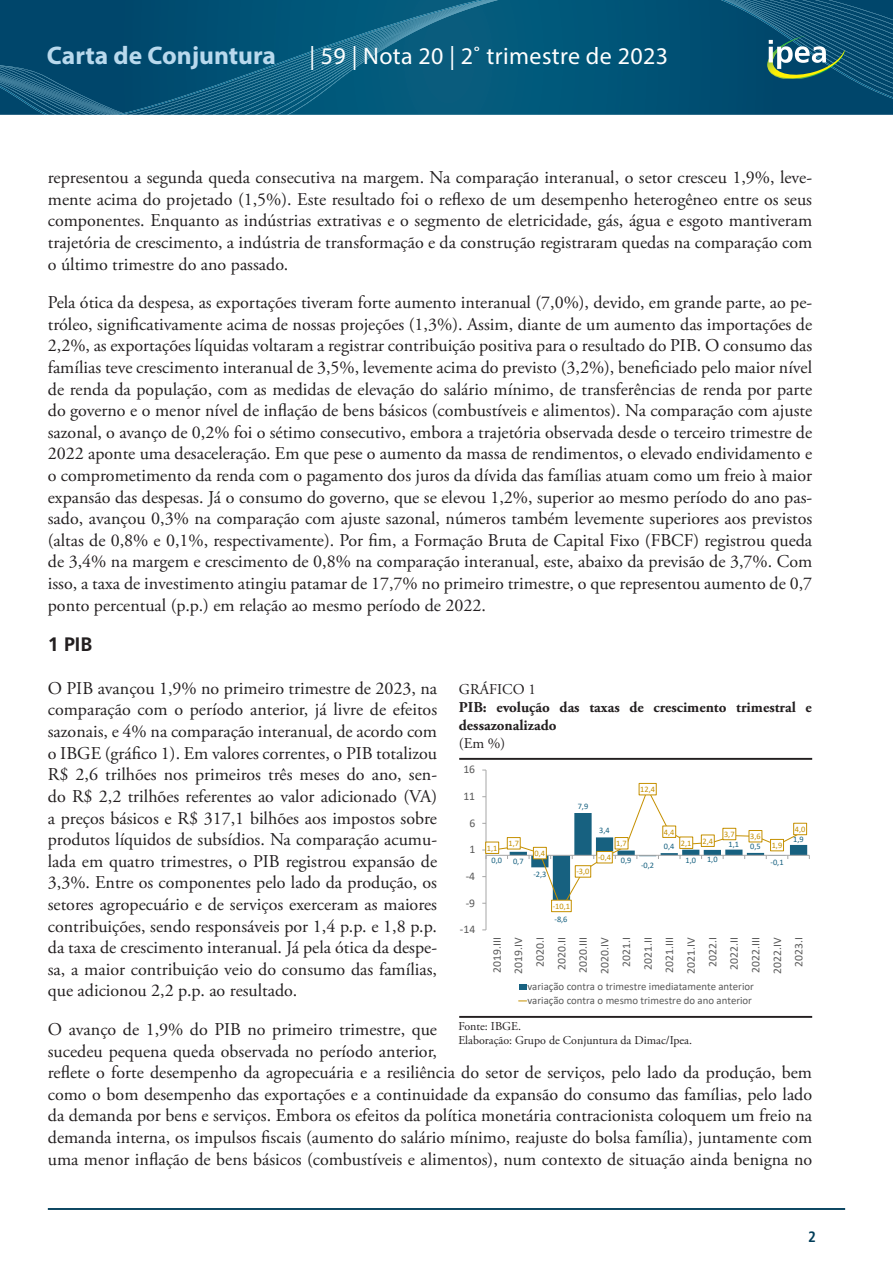
<style>
.page{position:relative;width:893px;height:1263px;background:#fff}
.page>*{position:absolute;margin:0;border:0;box-sizing:border-box;transform-origin:0 0}
.t1{font:700 25.5px "Myriad Pro";color:#b9d9ed}
.t2{font:24px "Myriad Pro";letter-spacing:.015em;color:#fff}
.Título_1{font:700 19.5px "Frutiger LT Pro";color:#231f20}
.corpo_de_texto{font:18px/21.6px "Adobe Garamond Pro";color:#231f20;text-align:justify}
.t3{font:700 15px/18px "Adobe Garamond Pro";color:#231f20}
.t4{font:15px "Adobe Garamond Pro";color:#231f20}
.t5{font:700 condensed 15px "Frutiger LT Pro";color:#013d59}
.t6{font:12px "Adobe Garamond Pro";color:#231f20}
.t7{font:11.7px "Calibri";color:#595959}
.t8{font:11.55px/21.6px "Calibri";color:#595959;text-align:center}
.t9{font:10.95px/13.8px "Calibri";color:#595959}
.t10{font:8.4px "Calibri";color:#c59000}
.t11{font:8.4px "Calibri";color:#176180}
</style>
<div class="page">
<svg style="left:498px;top:0;width:395px;height:115px;background:#015376"></svg>
<svg style="left:0;top:0;width:498px;height:115px;background:#095779"></svg>
<hr style="left:48px;top:1208px;width:797px;height:2px;background:#013d59">
<svg style="left:721px;top:0;width:172px;height:100px;background:#165876"></svg>
<hr style="left:459px;top:1016px;width:353px;height:2px;background:#231f20">
<hr style="left:459px;top:758px;width:353px;height:2px;background:#231f20">
<hr style="left:486px;top:770px;width:1px;height:160px;background:#a6a6a6">
<svg style="left:482px;top:787px;width:328px;height:124px"></svg>
<div style="left:486px;top:842px;width:13px;height:11px;background:#fff"></div>
<div style="left:486px;top:842px;width:13px;height:12px;border:1px solid #c59000"></div>
<div style="left:507px;top:837px;width:13px;height:12px;background:#fff"></div>
<div style="left:507px;top:837px;width:13px;height:12px;border:1px solid #c59000"></div>
<div style="left:533px;top:847px;width:13px;height:12px;background:#fff"></div>
<div style="left:533px;top:847px;width:13px;height:12px;border:1px solid #c59000"></div>
<div style="left:552px;top:900px;width:19px;height:12px;background:#fff"></div>
<div style="left:551px;top:900px;width:20px;height:12px;border:1px solid #c59000"></div>
<div style="left:575px;top:866px;width:16px;height:11px;background:#fff"></div>
<div style="left:575px;top:865px;width:16px;height:12px;border:1px solid #c59000"></div>
<div style="left:597px;top:851px;width:15px;height:12px;background:#fff"></div>
<div style="left:597px;top:851px;width:15px;height:12px;border:1px solid #c59000"></div>
<div style="left:615px;top:837px;width:13px;height:12px;background:#fff"></div>
<div style="left:615px;top:837px;width:13px;height:12px;border:1px solid #c59000"></div>
<div style="left:639px;top:783px;width:17px;height:12px;background:#fff"></div>
<div style="left:639px;top:783px;width:17px;height:12px;border:1px solid #c59000"></div>
<div style="left:663px;top:826px;width:13px;height:11px;background:#fff"></div>
<div style="left:680px;top:837px;width:13px;height:11px;background:#fff"></div>
<div style="left:701px;top:835px;width:13px;height:11px;background:#fff"></div>
<div style="left:723px;top:828px;width:13px;height:12px;background:#fff"></div>
<div style="left:723px;top:828px;width:13px;height:12px;border:1px solid #c59000"></div>
<div style="left:749px;top:830px;width:13px;height:12px;background:#fff"></div>
<div style="left:749px;top:830px;width:13px;height:12px;border:1px solid #c59000"></div>
<div style="left:770px;top:839px;width:13px;height:12px;background:#fff"></div>
<div style="left:770px;top:839px;width:14px;height:12px;border:1px solid #c59000"></div>
<div style="left:794px;top:823px;width:13px;height:12px;background:#fff"></div>
<div style="left:793px;top:823px;width:14px;height:12px;border:1px solid #c59000"></div>
<div style="left:519px;top:984px;width:8px;height:6px;background:#176180"></div>
<h1 class="t1" style="left:47px;top:39px;width:230px">Carta de Conjuntura</h1>
<h2 class="t2" style="left:309px;top:41px;width:360px">| 59 | Nota 20 | 2˚ trimestre de 2023</h2>
<p class="corpo_de_texto" style="left:48px;top:167px;width:766px">representou a segunda queda consecutiva na margem. Na comparação interanual, o setor cresceu 1,9%, leve&shy;mente acima do projetado (1,5%). Este resultado foi o reflexo de um desempenho heterogêneo entre os seus componentes. Enquanto as indústrias extrativas e o segmento de eletricidade, gás, água e esgoto mantiveram trajetória de crescimento, a indústria de transformação e da construção registraram quedas na comparação com o último trimestre do ano passado.</p>
<p class="corpo_de_texto" style="left:48px;top:292px;width:766px">Pela ótica da despesa, as exportações tiveram forte aumento interanual (7,0%), devido, em grande parte, ao pe&shy;tróleo, significativamente acima de nossas projeções (1,3%). Assim, diante de um aumento das importações de 2,2%, as exportações líquidas voltaram a registrar contribuição positiva para o resultado do PIB. O consumo das famílias teve crescimento interanual de 3,5%, levemente acima do previsto (3,2%), beneficiado pelo maior nível de renda da população, com as medidas de elevação do salário mínimo, de transferências de renda por parte do governo e o menor nível de inflação de bens básicos (combustíveis e alimentos). Na comparação com ajuste sazonal, o avanço de 0,2% foi o sétimo consecutivo, embora a trajetória observada desde o terceiro trimestre de 2022 aponte uma desaceleração. Em que pese o aumento da massa de rendimentos, o elevado endividamento e o comprometimento da renda com o pagamento dos juros da dívida das famílias atuam como um freio à maior expansão das despesas. Já o consumo do governo, que se elevou 1,2%, superior ao mesmo período do ano pas&shy;sado, avançou 0,3% na comparação com ajuste sazonal, números também levemente superiores aos previstos (altas de 0,8% e 0,1%, respectivamente). Por fim, a Formação Bruta de Capital Fixo (FBCF) registrou queda de 3,4% na margem e crescimento de 0,8% na comparação interanual, este, abaixo da previsão de 3,7%. Com isso, a taxa de investimento atingiu patamar de 17,7% no primeiro trimestre, o que representou aumento de 0,7 ponto percentual (p.p.) em relação ao mesmo período de 2022.</p>
<p class="Título_1" style="left:48px;top:633px;width:46px">1 PIB</p>
<p class="corpo_de_texto" style="left:48px;top:678px;width:391px">O PIB avançou 1,9% no primeiro trimestre de 2023, na comparação com o período anterior, já livre de efeitos sazonais, e 4% na comparação interanual, de acordo com o IBGE (gráfico 1). Em valores correntes, o PIB totalizou R$ 2,6 trilhões nos primeiros três meses do ano, sen&shy;do R$ 2,2 trilhões referentes ao valor adicionado (VA) a preços básicos e R$ 317,1 bilhões aos impostos sobre produtos líquidos de subsídios. Na comparação acumu&shy;lada em quatro trimestres, o PIB registrou expansão de 3,3%. Entre os componentes pelo lado da produção, os setores agropecuário e de serviços exerceram as maiores contribuições, sendo responsáveis por 1,4 p.p. e 1,8 p.p. da taxa de crescimento interanual. Já pela ótica da despe&shy;sa, a maior contribuição veio do consumo das famílias, que adicionou 2,2 p.p. ao resultado.</p>
<p class="corpo_de_texto" style="left:48px;top:1019px;width:766px;text-align:left">O avanço de 1,9% do PIB no primeiro trimestre, que<br>sucedeu pequena queda observada no período anterior,<br>reflete o forte desempenho da agropecuária e a resiliência do setor de serviços, pelo lado da produção, bem como o bom desempenho das exportações e a continuidade da expansão do consumo das famílias, pelo lado da demanda por bens e serviços. Embora os efeitos da política monetária contracionista coloquem um freio na demanda interna, os impulsos fiscais (aumento do salário mínimo, reajuste do bolsa família), juntamente com uma menor inflação de bens básicos (combustíveis e alimentos), num contexto de situação ainda benigna no</p>
<p class="t4" style="left:459px;top:681px;width:78px">GRÁFICO 1</p>
<p class="t3" style="left:459px;top:699px;width:354px">PIB: evolução das taxas de crescimento trimestral e dessazonalizado</p>
<p class="t4" style="left:459px;top:735px;width:48px">(Em %)</p>
<p class="t7" style="left:463px;top:761px;width:13px">16</p>
<p class="t10" style="left:640px;top:783px;width:16px">12,4</p>
<p class="t7" style="left:463px;top:788px;width:13px">11</p>
<p class="t11" style="left:578px;top:800px;width:12px">7,9</p>
<p class="t7" style="left:469px;top:815px;width:7px">6</p>
<p class="t10" style="left:795px;top:823px;width:12px">4,0</p>
<p class="t11" style="left:599px;top:825px;width:12px">3,4</p>
<p class="t10" style="left:664px;top:826px;width:12px">4,4</p>
<p class="t10" style="left:724px;top:828px;width:12px">3,7</p>
<p class="t10" style="left:750px;top:830px;width:12px">3,6</p>
<p class="t11" style="left:793px;top:833px;width:12px">1,9</p>
<p class="t10" style="left:681px;top:837px;width:12px">2,1</p>
<p class="t10" style="left:702px;top:835px;width:12px">2,4</p>
<p class="t10" style="left:616px;top:837px;width:12px">1,7</p>
<p class="t10" style="left:508px;top:837px;width:12px">1,7</p>
<p class="t11" style="left:729px;top:838px;width:12px">1,1</p>
<p class="t11" style="left:750px;top:840px;width:12px">0,5</p>
<p class="t10" style="left:772px;top:839px;width:12px">1,9</p>
<p class="t11" style="left:664px;top:840px;width:12px">0,4</p>
<p class="t10" style="left:487px;top:842px;width:12px">1,1</p>
<p class="t7" style="left:469px;top:841px;width:7px">1</p>
<p class="t10" style="left:535px;top:847px;width:12px">0,4</p>
<p class="t10" style="left:598px;top:851px;width:15px">-0,4</p>
<p class="t11" style="left:685px;top:854px;width:12px">1,0</p>
<p class="t11" style="left:707px;top:853px;width:12px">1,0</p>
<p class="t11" style="left:491px;top:854px;width:12px">0,0</p>
<p class="t11" style="left:513px;top:855px;width:12px">0,7</p>
<p class="t11" style="left:621px;top:854px;width:12px">0,9</p>
<p class="t11" style="left:770px;top:857px;width:15px">-0,1</p>
<p class="t11" style="left:641px;top:859px;width:15px">-0,2</p>
<p class="t10" style="left:576px;top:866px;width:15px">-3,0</p>
<p class="t11" style="left:533px;top:868px;width:15px">-2,3</p>
<p class="t7" style="left:466px;top:868px;width:11px">-4</p>
<p class="t7" style="left:466px;top:894px;width:11px">-9</p>
<p class="t10" style="left:553px;top:900px;width:19px">-10,1</p>
<p class="t11" style="left:554px;top:913px;width:15px">-8,6</p>
<p class="t7" style="left:460px;top:921px;width:17px">-14</p>
<p class="t8" style="left:486px;top:973px;width:38px;rotate:-90deg">2019.III<br>2019.IV<br>2020.I<br>2020.II<br>2020.III<br>2020.IV<br>2021.I<br>2021.II<br>2021.III<br>2021.IV<br>2022.I<br>2022.II<br>2022.III<br>2022.IV<br>2023.I</p>
<p class="t9" style="left:527px;top:979px;width:228px">variação contra o trimestre imediatamente anterior variação contra o mesmo trimestre do ano anterior</p>
<p class="t6" style="left:458px;top:1019px;width:64px">Fonte: IBGE.</p>
<p class="t6" style="left:458px;top:1033px;width:235px">Elaboração: Grupo de Conjuntura da Dimac/Ipea.</p>
<p class="t5" style="left:808px;top:1228px;width:9px">2</p>
</div>
